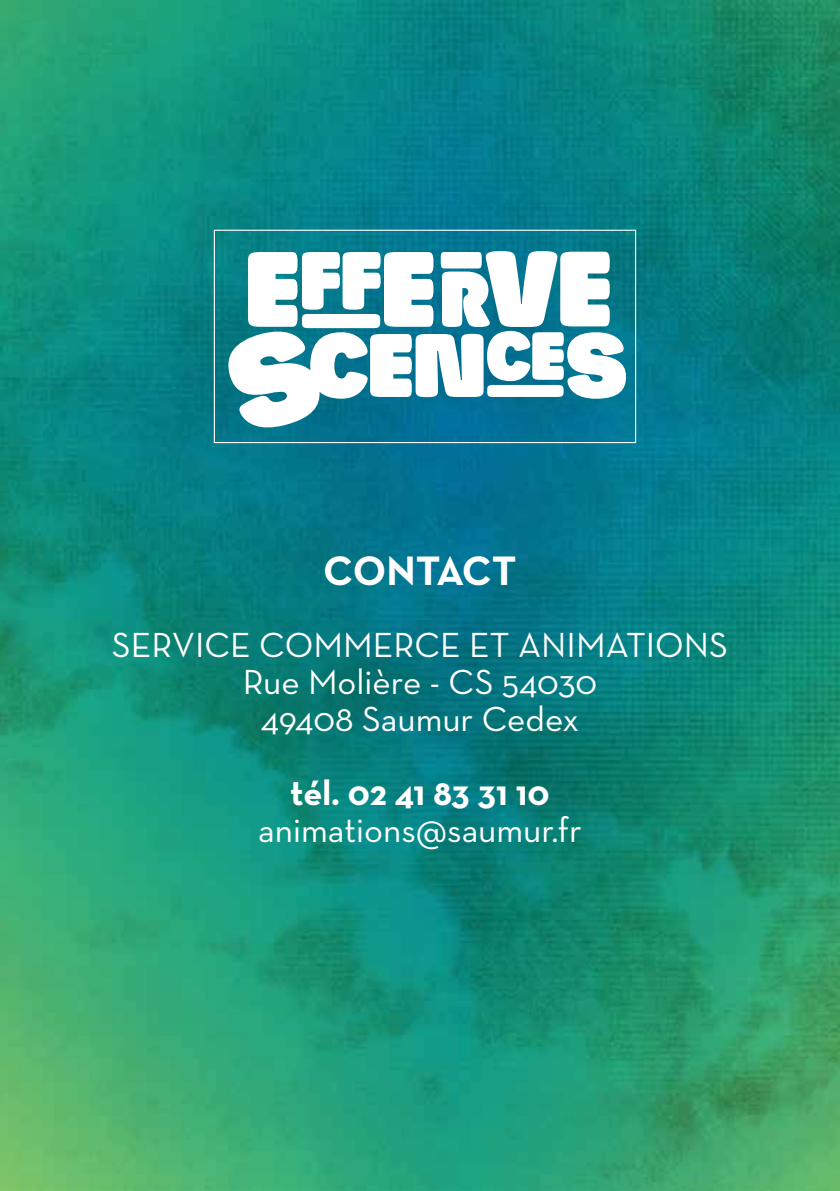
<style>
.page{position:relative;width:840px;height:1191px;background:#fff}
.page>*{position:absolute;margin:0;border:0;box-sizing:border-box;transform-origin:0 0}
.t1{font:700 41.8px "Neutra Text";letter-spacing:-.005em;color:#fff}
.t2{font:35.4px/37px "Neutra Text";color:#fff;text-align:center}
.t3{font:700 35.4px "Neutra Text";letter-spacing:-.005em;color:#fff}
</style>
<div class="page">
<img style="left:0;top:0;width:839px;height:1191px">
<svg style="left:225px;top:251px;width:400px;height:181px"></svg>
<div style="left:214px;top:230px;width:421px;height:213px;border:1px solid #fff"></div>
<p class="t1" style="left:323px;top:545px;width:195px">CONTACT</p>
<p class="t2" style="left:112px;top:626px;width:617px">SERVICE COMMERCE ET ANIMATIONS<br>Rue Molière - CS 54030<br>49408 Saumur Cedex</p>
<p class="t3" style="left:290px;top:771px;width:261px">tél. 02 41 83 31 10</p>
<p class="t2" style="left:258px;top:811px;width:325px">animations@saumur.fr</p>
</div>
